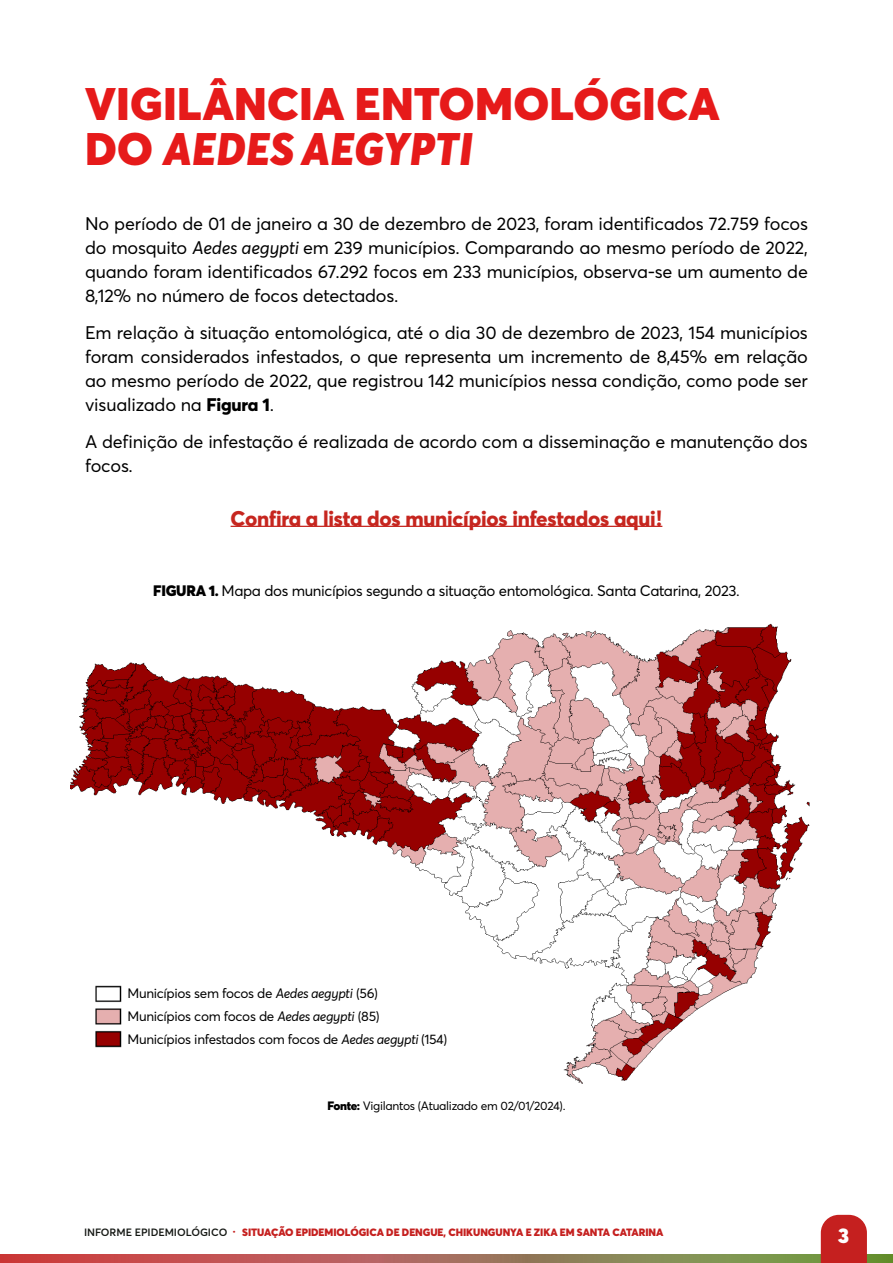
<style>
.page{position:relative;width:893px;height:1263px;background:#fff}
.page>*{position:absolute;margin:0;border:0;box-sizing:border-box;transform-origin:0 0}
.t1{font:900 45px/45px "Averta";letter-spacing:.005em;color:#e61a1a}
.t2{font:800 21px "Averta";letter-spacing:-.01em;color:#c6261f}
.t3{font:900 21px "Averta";color:#fff}
.t4{font:18px/24px "Averta";letter-spacing:-.01em;color:#000;text-align:justify}
.t5{font:15px "Averta";letter-spacing:-.025em;color:#000}
.t6{font:13.5px/23.2px "Averta";letter-spacing:-.025em;color:#000}
.t7{font:12px "Averta";letter-spacing:-.025em;color:#000}
.t8{font:900 10.5px "Averta";letter-spacing:-.005em;color:#c5201f}
.s1{font-style:italic}
.s2{font-weight:800}
.s3{font-weight:900}
.s4{font-weight:600;color:#151814}
</style>
<div class="page">
<svg style="left:0;top:1254px;width:385px;height:9px;background:#c34f50"></svg>
<svg style="left:385px;top:1254px;width:508px;height:9px;background:#8c8454"></svg>
<svg style="left:821px;top:1215px;width:46px;height:48px;background:#c82d2c"></svg>
<hr style="left:231px;top:526px;width:431px;height:1px;background:#c6261f">
<img style="left:70px;top:623px;width:740px;height:460px">
<img style="left:90px;top:979px;width:33px;height:76px">
<h1 class="t1" style="left:85px;top:81px;width:636px">VIGILÂNCIA ENTOMOLÓGICA<br>DO <span class="s1">AEDES AEGYPTI</span></h1>
<p class="t4" style="left:85px;top:212px;width:724px">No período de 01 de janeiro a 30 de dezembro de 2023, foram identificados 72.759 focos do mosquito <span class="s1">Aedes aegypti</span> em 239 municípios. Comparando ao mesmo período de 2022, quando foram identificados 67.292 focos em 233 municípios, observa-se um aumento de 8,12% no número de focos detectados.</p>
<p class="t4" style="left:85px;top:320px;width:724px">Em relação à situação entomológica, até o dia 30 de dezembro de 2023, 154 municípios foram considerados infestados, o que representa um incremento de 8,45% em relação ao mesmo período de 2022, que registrou 142 municípios nessa condição, como pode ser visualizado na <span class="s2">Figura 1</span>.</p>
<p class="t4" style="left:85px;top:429px;width:724px">A definição de infestação é realizada de acordo com a disseminação e manutenção dos focos.</p>
<p class="t2" style="left:231px;top:505px;width:433px">Confira a lista dos municípios infestados aqui!</p>
<p class="t5" style="left:153px;top:581px;width:588px"><span class="s3">FIGURA 1.</span> Mapa dos municípios segundo a situação entomológica. Santa Catarina, 2023.</p>
<p class="t6" style="left:128px;top:981px;width:321px">Municípios sem focos de <span class="s1">Aedes aegypti</span> (56)<br>Municípios com focos de <span class="s1">Aedes aegypti</span> (85)<br>Municípios infestados com focos de <span class="s1">Aedes aegypti</span> (154)</p>
<p class="t7" style="left:327px;top:1098px;width:240px"><span class="s3">Fonte:</span> Vigilantos (Atualizado em 02/01/2024).</p>
<p class="t8" style="left:84px;top:1225px;width:581px"><span class="s4">INFORME EPIDEMIOLÓGICO</span> · SITUAÇÃO EPIDEMIOLÓGICA DE DENGUE, CHIKUNGUNYA E ZIKA EM SANTA CATARINA</p>
<p class="t3" style="left:838px;top:1222px;width:12px">3</p>
</div>
